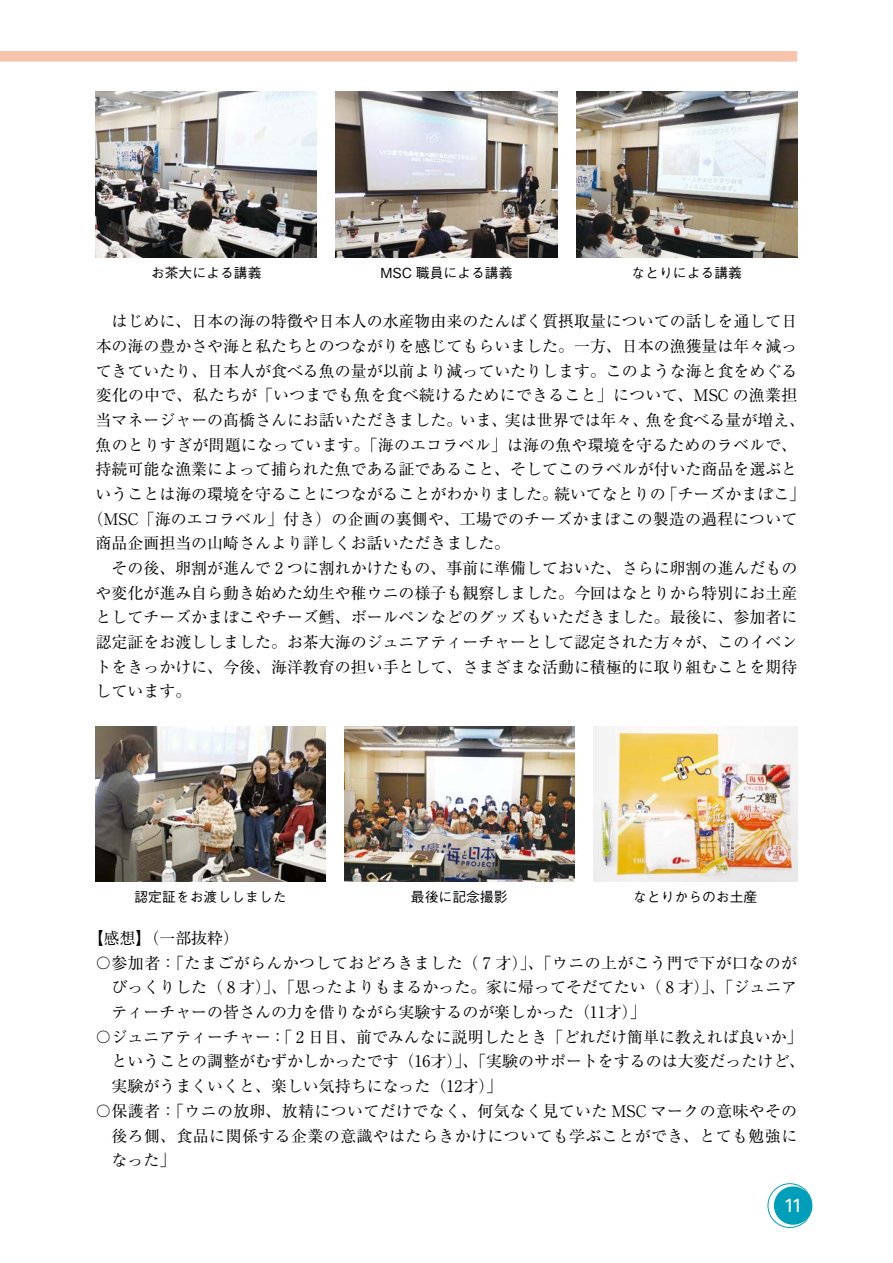
<style>
.page{position:relative;width:893px;height:1263px;background:#fff}
.page>*{position:absolute;margin:0;border:0;box-sizing:border-box;transform-origin:0 0}
.t1{font:19.2px "Univers LT Std";color:#fff}
.t2{font:15.9px "Ryumin Pr 6 N";color:#000}
.t3{font:15.9px "Ryumin Pr 6 N";letter-spacing:.025em;color:#000}
.t4{font:500 13.8px "Gothic BBB Pro";color:#000}
.s1{font-family:"Ryumin Pro"}
.s2{font-family:"APXL25 Ryumin R EMNUM"}
</style>
<div class="page">
<div style="left:0;top:51px;width:797px;height:11px;background:#f8c5ac"></div>
<div style="left:774px;top:1186px;width:38px;height:39px;background:#009fb9;border-radius:50%"></div>
<div style="left:767px;top:1183px;width:45px;height:45px;border:1px solid #009fb9;border-radius:50%"></div>
<img style="left:336px;top:91px;width:221px;height:166px">
<img style="left:96px;top:91px;width:221px;height:166px">
<img style="left:576px;top:91px;width:221px;height:166px">
<img style="left:344px;top:726px;width:230px;height:155px">
<img style="left:96px;top:726px;width:229px;height:155px">
<img style="left:593px;top:726px;width:204px;height:155px">
<p class="t4" style="left:151px;top:262px;width:112px">お茶大による講義</p>
<p class="t4" style="left:380px;top:262px;width:134px">MSC 職員による講義</p>
<p class="t4" style="left:631px;top:262px;width:112px">なとりによる講義</p>
<p class="t2" style="left:96px;top:309px;width:703px">　はじめに<span class="s1">、</span>日本の海の特徴や日本人の水産物由来のたんぱく質摂取量についての話しを通して日</p>
<p class="t2" style="left:96px;top:334px;width:703px">本の海の豊かさや海と私たちとのつながりを感じてもらいました<span class="s1">。</span>一方<span class="s1">、</span>日本の漁獲量は年々減っ</p>
<p class="t2" style="left:96px;top:358px;width:703px">てきていたり<span class="s1">、</span>日本人が食べる魚の量が以前より減っていたりします<span class="s1">。</span>このような海と食をめぐる</p>
<p class="t2" style="left:96px;top:383px;width:703px">変化の中で<span class="s1">、</span>私たちが<span class="s1">「</span>いつまでも魚を食べ続けるためにできること<span class="s1">」</span>について<span class="s1">、</span>MSC の漁業担</p>
<p class="t2" style="left:96px;top:408px;width:711px">当マネージャーの髙橋さんにお話いただきました<span class="s1">。</span>いま<span class="s1">、</span>実は世界では年々<span class="s1">、</span>魚を食べる量が増え<span class="s1">、</span></p>
<p class="t2" style="left:96px;top:432px;width:703px">魚のとりすぎが問題になっています<span class="s1">。「</span>海のエコラベル<span class="s1">」</span>は海の魚や環境を守るためのラベルで<span class="s1">、</span></p>
<p class="t2" style="left:96px;top:457px;width:703px">持続可能な漁業によって捕られた魚である証であること<span class="s1">、</span>そしてこのラベルが付いた商品を選ぶと</p>
<p class="t2" style="left:96px;top:482px;width:711px">いうことは海の環境を守ることにつながることがわかりました<span class="s1">。</span>続いてなとりの<span class="s1">「</span>チーズかまぼこ<span class="s1">」</span></p>
<p class="t2" style="left:88px;top:506px;width:711px"><span class="s1">（</span>MSC<span class="s1">「</span>海のエコラベル<span class="s1">」</span>付き<span class="s1">）</span>の企画の裏側や<span class="s1">、</span>工場でのチーズかまぼこの製造の過程について</p>
<p class="t2" style="left:96px;top:531px;width:416px">商品企画担当の山崎さんより詳しくお話いただきました<span class="s1">。</span></p>
<p class="t2" style="left:96px;top:556px;width:703px">　その後<span class="s1">、</span>卵割が進んで<span class="s2">２</span>つに割れかけたもの<span class="s1">、</span>事前に準備しておいた<span class="s1">、</span>さらに卵割の進んだもの</p>
<p class="t2" style="left:96px;top:580px;width:703px">や変化が進み自ら動き始めた幼生や稚ウニの様子も観察しました<span class="s1">。</span>今回はなとりから特別にお土産</p>
<p class="t2" style="left:96px;top:605px;width:703px">としてチーズかまぼこやチーズ鱈<span class="s1">、</span>ボールペンなどのグッズもいただきました<span class="s1">。</span>最後に<span class="s1">、</span>参加者に</p>
<p class="t2" style="left:96px;top:630px;width:703px">認定証をお渡ししました<span class="s1">。</span>お茶大海のジュニアティーチャーとして認定された方々が<span class="s1">、</span>このイベン</p>
<p class="t2" style="left:96px;top:654px;width:703px">トをきっかけに<span class="s1">、</span>今後<span class="s1">、</span>海洋教育の担い手として<span class="s1">、</span>さまざまな活動に積極的に取り組むことを期待</p>
<p class="t2" style="left:96px;top:679px;width:97px">しています<span class="s1">。</span></p>
<p class="t4" style="left:134px;top:886px;width:154px">認定証をお渡ししました</p>
<p class="t4" style="left:411px;top:886px;width:98px">最後に記念撮影</p>
<p class="t4" style="left:633px;top:886px;width:126px">なとりからのお土産</p>
<p class="t2" style="left:88px;top:926px;width:153px"><span class="s1">【</span>感想<span class="s1">】（</span>一部抜粋<span class="s1">）</span></p>
<p class="t3" style="left:96px;top:950px;width:703px">〇 参加者<span class="s1">：「</span>たまごがらんかつしておどろきました<span class="s1">（</span><span class="s2">７</span>才<span class="s1">）」、「</span>ウニの上がこう門で下が口なのが</p>
<p class="t2" style="left:112px;top:975px;width:687px">びっくりした<span class="s1">（</span><span class="s2">８</span>才<span class="s1">）」、「</span>思ったよりもまるかった<span class="s1">。</span>家に帰ってそだてたい<span class="s1">（</span><span class="s2">８</span>才<span class="s1">）」、「</span>ジュニア</p>
<p class="t2" style="left:112px;top:1000px;width:536px">ティーチャーの皆さんの力を借りながら実験するのが楽しかった<span class="s1">（</span>11才<span class="s1">）」</span></p>
<p class="t2" style="left:96px;top:1024px;width:708px">〇 ジュニアティーチャー<span class="s1">：「</span><span class="s2">２</span>日目<span class="s1">、</span>前でみんなに説明したとき<span class="s1">「</span>どれだけ簡単に教えれば良いか<span class="s1">」</span></p>
<p class="t2" style="left:112px;top:1049px;width:695px">ということの調整がむずかしかったです<span class="s1">（</span>16才<span class="s1">）」、「</span>実験のサポートをするのは大変だったけど<span class="s1">、</span></p>
<p class="t2" style="left:112px;top:1074px;width:392px">実験がうまくいくと<span class="s1">、</span>楽しい気持ちになった<span class="s1">（</span>12才<span class="s1">）」</span></p>
<p class="t3" style="left:96px;top:1098px;width:703px">〇 保護者<span class="s1">：「</span>ウニの放卵<span class="s1">、</span>放精についてだけでなく<span class="s1">、</span>何気なく見ていた MSC マークの意味やその</p>
<p class="t3" style="left:112px;top:1123px;width:687px">後ろ側<span class="s1">、</span>食品に関係する企業の意識やはたらきかけについても学ぶことができ<span class="s1">、</span>とても勉強に</p>
<p class="t2" style="left:112px;top:1148px;width:65px">なった<span class="s1">」</span></p>
<p class="t1" style="left:784px;top:1194px;width:20px">11</p>
</div>
